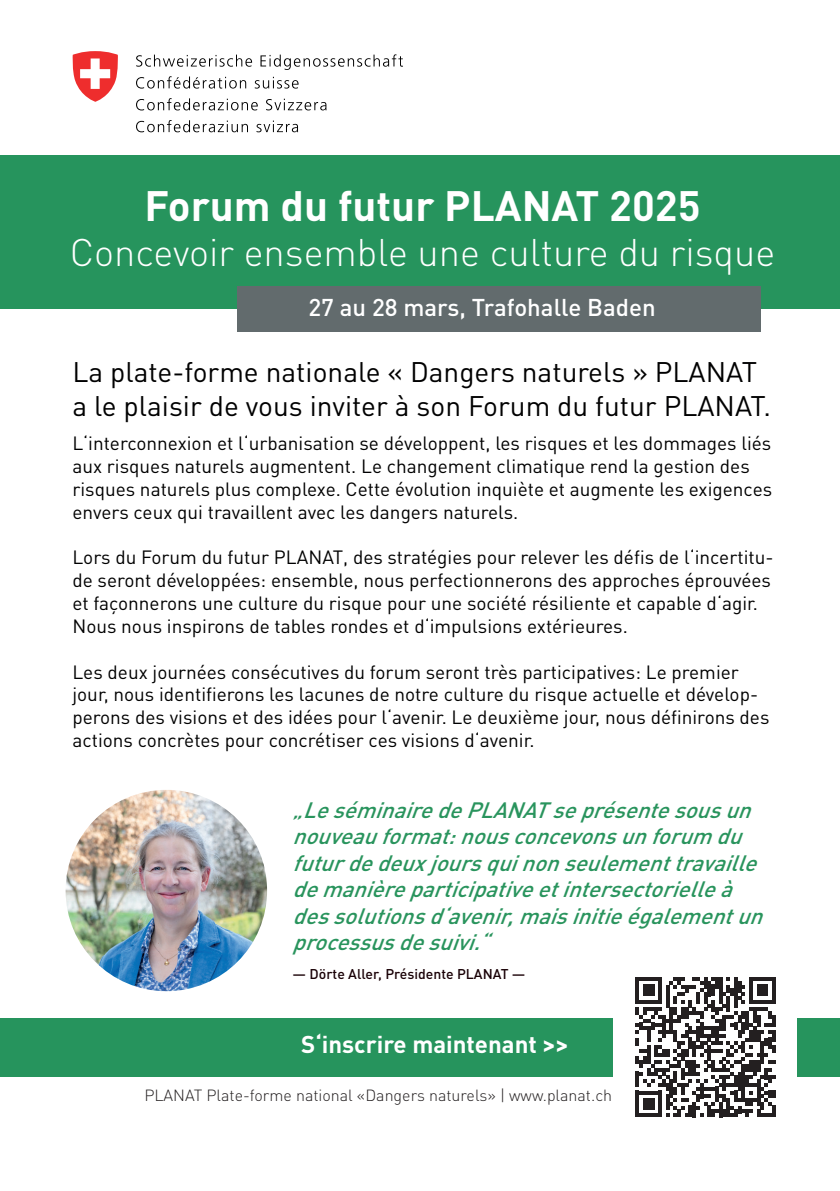
<style>
.page{position:relative;width:840px;height:1191px;background:#fff}
.page>*{position:absolute;margin:0;border:0;box-sizing:border-box;transform-origin:0 0}
.t1{font:700 42px "DINOT";color:#fff}
.t2{font:300 38px "DINOT";color:#fff}
.t3{font:28px/33.6px "DINOT";color:#000001}
.t4{font:500 24px "DINOT";color:#fff}
.t5{font:700 24px "DINOT";color:#fff}
.t6{font:italic 500 22px/26.4px "DINOT";color:#29945d}
.t7{font:19px/22.8px "DINOT";color:#000001}
.t8{font:300 16px "DINOT";color:#231f20}
.t9{font:500 14px "DINOT";color:#190106}
</style>
<div class="page">
<svg style="left:72px;top:51px;width:46px;height:51px"></svg>
<svg style="left:136px;top:55px;width:116px;height:12px"></svg>
<svg style="left:260px;top:54px;width:143px;height:16px"></svg>
<svg style="left:136px;top:76px;width:110px;height:13px"></svg>
<svg style="left:254px;top:77px;width:44px;height:12px"></svg>
<svg style="left:136px;top:98px;width:122px;height:12px"></svg>
<svg style="left:266px;top:99px;width:60px;height:11px"></svg>
<svg style="left:136px;top:120px;width:112px;height:12px"></svg>
<svg style="left:256px;top:121px;width:42px;height:11px"></svg>
<div style="left:0;top:155px;width:839px;height:153px;background:#26945d"></div>
<div style="left:238px;top:286px;width:522px;height:45px;background:#626b6d"></div>
<div style="left:0;top:1018px;width:839px;height:58px;background:#26945d"></div>
<div style="left:613px;top:953px;width:182px;height:188px;background:#fff"></div>
<svg style="left:635px;top:977px;width:140px;height:140px"></svg>
<hr style="left:771px;top:1105px;width:4px;height:12px;background:#231f20">
<img style="left:66px;top:790px;width:201px;height:201px;border-radius:101px">
<h1 class="t1" style="left:144px;top:178px;width:557px">Forum du futur PLANAT 2025</h1>
<h2 class="t2" style="left:70px;top:229px;width:706px">Concevoir ensemble une culture du risque</h2>
<p class="t4" style="left:308px;top:292px;width:348px">27 au 28 mars, Trafohalle Baden</p>
<h3 class="t3" style="left:72px;top:354px;width:700px">La plate-forme nationale « Dangers naturels » PLANAT a le plaisir de vous inviter à son Forum du futur PLANAT.</h3>
<p class="t7" style="left:72px;top:431px;width:701px">L‘interconnexion et l‘urbanisation se développent, les risques et les dommages liés aux risques naturels augmentent. Le changement climatique rend la gestion des risques naturels plus complexe. Cette évolution inquiète et augmente les exigences envers ceux qui travaillent avec les dangers naturels.</p>
<p class="t7" style="left:72px;top:545px;width:702px">Lors du Forum du futur PLANAT, des stratégies pour relever les défis de l‘incertitu&shy;de seront développées: ensemble, nous perfectionnerons des approches éprouvées et façonnerons une culture du risque pour une société résiliente et capable d‘agir.<br>Nous nous inspirons de tables rondes et d‘impulsions extérieures.</p>
<p class="t7" style="left:72px;top:659px;width:698px">Les deux journées consécutives du forum seront très participatives: Le premier jour, nous identifierons les lacunes de notre culture du risque actuelle et dévelop&shy;perons des visions et des idées pour l‘avenir. Le deuxième jour, nous définirons des actions concrètes pour concrétiser ces visions d‘avenir.</p>
<p class="t6" style="left:292px;top:796px;width:480px">„LeséminairedePLANATseprésentesousun nouveauformat:nousconcevonsunforum du futurdedeuxjoursquinonseulementtravaille demanièreparticipativeetintersectorielleà dessolutionsd‘avenir,maisinitieégalementun processusdesuivi.“</p>
<p class="t9" style="left:292px;top:965px;width:234px">— Dörte Aller, Présidente PLANAT —</p>
<p class="t5" style="left:301px;top:1029px;width:269px">S‘inscrire maintenant &gt;&gt;</p>
<p class="t8" style="left:144px;top:1085px;width:469px">PLANAT Plate-forme national «Dangers naturels» | www.planat.ch</p>
</div>
